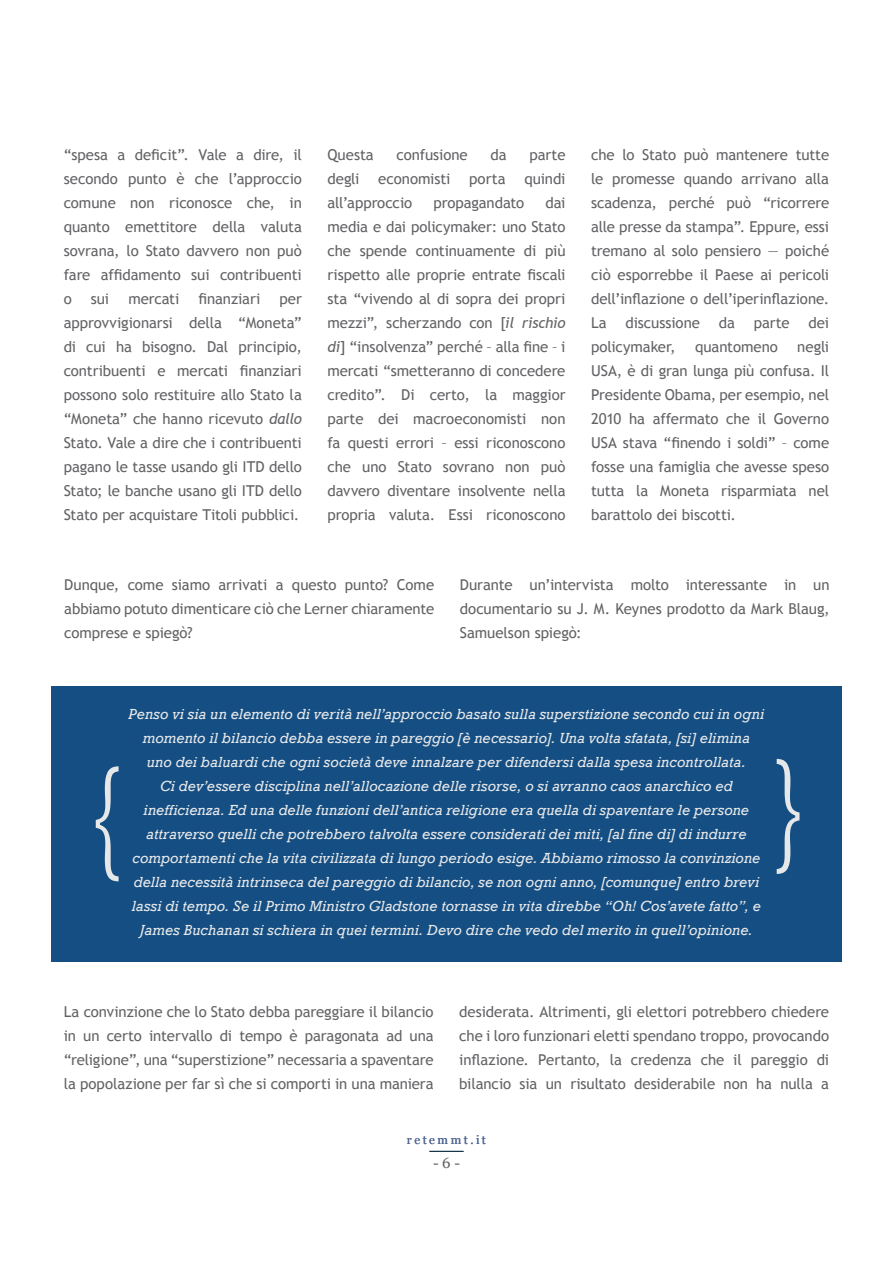
<style>
.page{position:relative;width:893px;height:1263px;background:#fff}
.page>*{position:absolute;margin:0;border:0;box-sizing:border-box;transform-origin:0 0}
.t1{font:126px "Georgia";color:#e6e7e9;scale:.5 1}
.t2{font:15px/24px "Trebuchet MS";letter-spacing:-.005em;color:#636366;text-align:justify}
.t3{font:italic 15px/24px "Rockwell";letter-spacing:.005em;color:#e6e7e9;text-align:center}
.t4{font:15px "Georgia";color:#636366}
.t5{font:12px "Georgia";letter-spacing:.205em;color:#576b98}
.s1{font-style:italic}
</style>
<div class="page">
<hr style="left:429px;top:1151px;width:34px;height:1px;background:#133446">
<div style="left:51px;top:686px;width:791px;height:276px;background:#144e82"></div>
<p class="t2" style="left:64px;top:143px;width:240px">“spesa a deficit”. Vale a dire, il secondo punto è che l’approccio comune non riconosce che, in quanto emettitore della valuta sovrana, lo Stato davvero non può fare affidamento sui contribuenti o</p>
<p class="t2" style="left:91px;top:287px;width:20px">sui</p>
<p class="t2" style="left:128px;top:287px;width:52px">mercati</p>
<p class="t2" style="left:198px;top:287px;width:63px">finanziari</p>
<p class="t2" style="left:64px;top:287px;width:240px;text-indent:216px">per approvvigionarsi della “Moneta” di cui ha bisogno. Dal principio, contribuenti e mercati finanziari possono solo restituire allo Stato la “Moneta” che hanno ricevuto <span class="s1">dallo </span>Stato. Vale a dire che i contribuenti pagano le tasse usando gli ITD dello Stato; le banche usano gli ITD dello Stato per acquistare Titoli pubblici.</p>
<p class="t2" style="left:327px;top:143px;width:48px">Questa</p>
<p class="t2" style="left:397px;top:143px;width:73px">confusione</p>
<p class="t2" style="left:491px;top:143px;width:18px">da</p>
<p class="t2" style="left:529px;top:143px;width:38px">parte</p>
<p class="t2" style="left:327px;top:167px;width:34px">degli</p>
<p class="t2" style="left:378px;top:167px;width:74px">economisti</p>
<p class="t2" style="left:469px;top:167px;width:38px">porta</p>
<p class="t2" style="left:524px;top:167px;width:43px">quindi</p>
<p class="t2" style="left:327px;top:191px;width:86px">all’approccio</p>
<p class="t2" style="left:433px;top:191px;width:92px">propagandato</p>
<p class="t2" style="left:327px;top:191px;width:240px;text-indent:218px">dai media e dai policymaker: uno Stato che spende continuamente di più rispetto alle proprie entrate fiscali sta “vivendo al di sopra dei propri mezzi”, scherzando con [<span class="s1">il rischio di</span>] “insolvenza” perché – alla fine – i mercati “smetteranno di concedere credito”. Di certo, la maggior parte dei macroeconomisti non fa questi errori – essi riconoscono che uno Stato sovrano non può davvero diventare insolvente nella propria valuta. Essi riconoscono</p>
<p class="t2" style="left:591px;top:143px;width:240px">che lo Stato può mantenere tutte le promesse quando arrivano alla scadenza, perché può “ricorrere alle presse da stampa”. Eppure, essi tremano al solo pensiero — poiché ciò esporrebbe il Paese ai pericoli dell’inflazione o dell’iperinflazione.<br>La</p>
<p class="t2" style="left:625px;top:311px;width:76px">discussione</p>
<p class="t2" style="left:719px;top:311px;width:18px">da</p>
<p class="t2" style="left:754px;top:311px;width:38px">parte</p>
<p class="t2" style="left:808px;top:311px;width:22px">dei</p>
<p class="t2" style="left:591px;top:335px;width:86px">policymaker,</p>
<p class="t2" style="left:695px;top:335px;width:84px">quantomeno</p>
<p class="t2" style="left:591px;top:335px;width:240px;text-indent:206px">negli USA, è di gran lunga più confusa. Il Presidente Obama, per esempio, nel 2010 ha affermato che il Governo USA stava “finendo i soldi” – come fosse una famiglia che avesse speso tutta la Moneta risparmiata nel barattolo dei biscotti.</p>
<p class="t2" style="left:64px;top:573px;width:371px">Dunque, come siamo arrivati a questo punto? Come abbiamo potuto dimenticare ciò che Lerner chiaramente comprese e spiegò?</p>
<p class="t2" style="left:460px;top:573px;width:371px">Durante un’intervista molto interessante in un documentario su J. M. Keynes prodotto da Mark Blaug, Samuelson spiegò:</p>
<p class="t3" style="left:129px;top:702px;width:637px">Penso vi sia un elemento di verità nell’approccio basato sulla superstizione secondo cui in ogni momento il bilancio debba essere in pareggio [è necessario]. Una volta sfatata, [si] elimina uno dei baluardi che ogni società deve innalzare per difendersi dalla spesa incontrollata.<br>Ci dev’essere disciplina nell’allocazione delle risorse, o si avranno caos anarchico ed inefficienza. Ed una delle funzioni dell’antica religione era quella di spaventare le persone attraverso quelli che potrebbero talvolta essere considerati dei miti, [al fine di] di indurre comportamenti che la vita civilizzata di lungo periodo esige. Abbiamo rimosso la convinzione della necessità intrinseca del pareggio di bilancio, se non ogni anno, [comunque] entro brevi lassi di tempo. Se il Primo Ministro Gladstone tornasse in vita direbbe “Oh! Cos’avete fatto”, e James Buchanan si schiera in quei termini. Devo dire che vedo del merito in quell’opinione.</p>
<p class="t1" style="left:94px;top:725px;width:56px">{</p>
<p class="t1" style="left:775px;top:718px;width:56px">}</p>
<p class="t2" style="left:64px;top:1000px;width:371px">La convinzione che lo Stato debba pareggiare il bilancio in un certo intervallo di tempo è paragonata ad una “religione”, una “superstizione” necessaria a spaventare la popolazione per far sì che si comporti in una maniera</p>
<p class="t2" style="left:459px;top:1000px;width:371px">desiderata. Altrimenti, gli elettori potrebbero chiedere che i loro funzionari eletti spendano troppo, provocando inflazione. Pertanto, la credenza che il pareggio di bilancio sia un risultato desiderabile non ha nulla a</p>
<p class="t5" style="left:407px;top:1131px;width:81px">retemmt.it</p>
<p class="t4" style="left:433px;top:1152px;width:28px">- 6 -</p>
</div>
